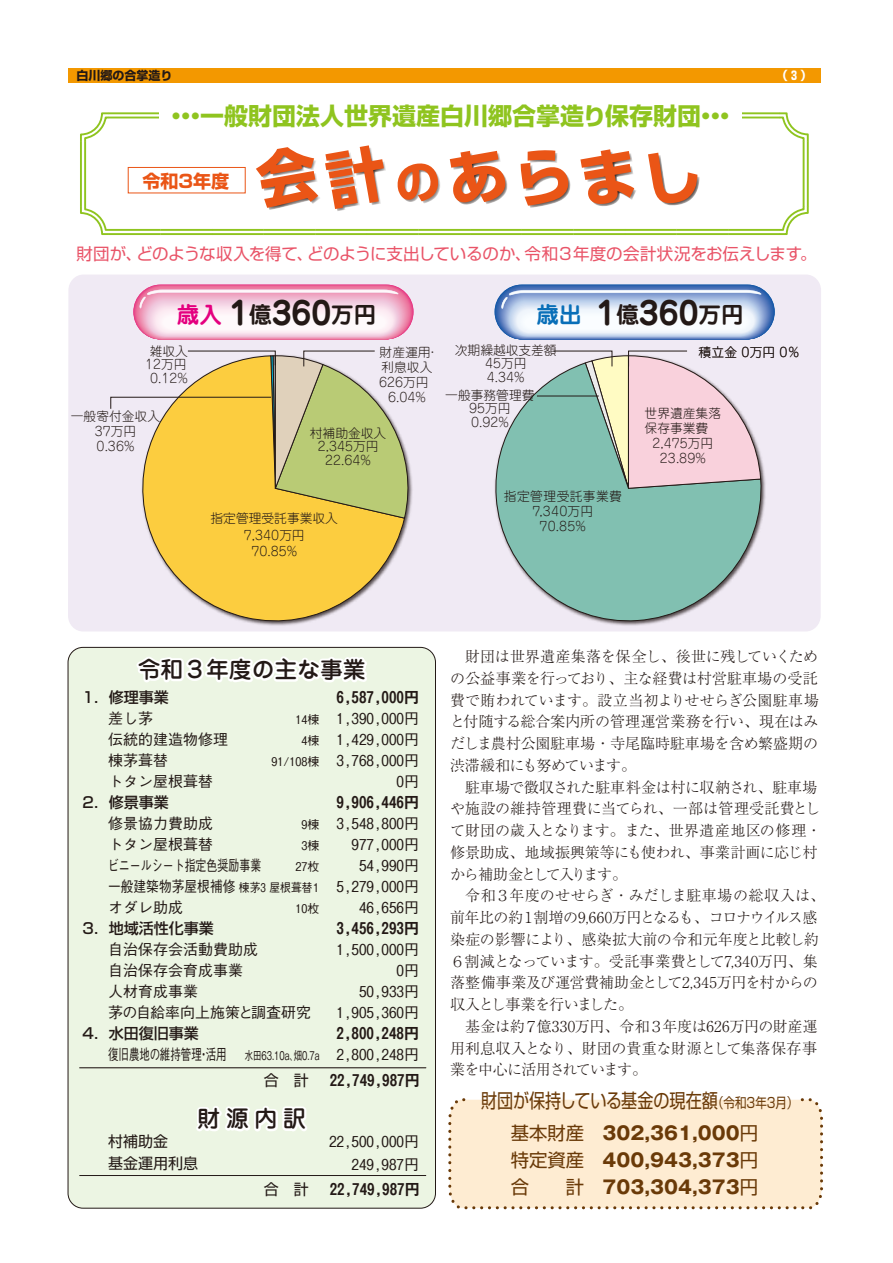
<style>
.page{position:relative;width:893px;height:1263px;background:#fff}
.page>*{position:absolute;margin:0;border:0;box-sizing:border-box;transform-origin:0 0}
.t1{font:700 31.5px "Jun 501 Pro";color:#231916}
.t2{font:700 24px "Shin Go Pro";color:#8fc41f}
.t3{font:500 22.8px "Jun 34 Pro";color:#231916}
.t4{font:19.5px "Shin Go Pro";letter-spacing:-.005em;color:#6a3a08;scale:.82 1}
.t5{font:700 18.3px/27px "Gothic MB101 Pro";color:#6a3a08;text-align:justify}
.t6{font:700 18px "Shin Go Pro";letter-spacing:-.05em;color:#ea5516}
.t7{font:16.5px "Shin Go Pro";letter-spacing:-.01em;color:#e95468}
.t8{font:300 15px/21.8px "Ryumin Pro";letter-spacing:-.02em;color:#231916}
.t9{font:500 15px/21px "Gothic BBB Pro";color:#231916;text-align:right}
.t10{font:700 15px "Gothic MB101 Pro De";color:#231916}
.t11{font:500 15px "Shin Go Pro";color:#231916}
.t12{font:500 15px/21px "Gothic BBB Pro";color:#231916;scale:.85 1}
.t13{font:15px/22.5px "Shin Go Pro";color:#231916}
.t14{font:500 15px "Gothic BBB Pro";color:#231916;scale:.73 1}
.t15{font:300 12.75px/13.5px "Jun 101 Pro";color:#231916;text-align:center}
.t16{font:300 12.75px/15px "Jun 101 Pro";letter-spacing:.025em;color:#231916;text-align:center}
.t17{font:500 12px "Gothic BBB Pro";color:#231916;scale:.7 1}
.t18{font:500 12px "Gothic BBB Pro";color:#231916}
.t19{font:700 12px "Shin Go Pro";color:#231916}
.t20{font:700 12px "Shin Go Pro";color:#fff}
.s1{font-size:22.5px;color:#e4007f}
.s2{font-size:22.5px}
.s3{font-size:22.5px;color:#096fb8}
.s4{font-size:12px}
.s5{font-size:15px}
.s6{font-size:13.95px}
.s7{font-family:"Shin Go Pro";font-weight:400}
</style>
<div class="page">
<div style="left:68px;top:274px;width:753px;height:357px;background:#f0eaf4;border-radius:15px"></div>
<svg style="left:494px;top:378px;width:272px;height:248px"></svg>
<svg style="left:138px;top:288px;width:271px;height:51px"></svg>
<svg style="left:499px;top:288px;width:271px;height:51px"></svg>
<div style="left:68px;top:647px;width:367px;height:561px;background:#ecf5e3;border-radius:15px"></div>
<hr style="left:80px;top:141px;width:2px;height:65px;background:#8fc41f">
<hr style="left:84px;top:141px;width:2px;height:65px;background:#8fc41f">
<hr style="left:109px;top:112px;width:52px;height:2px;background:#8fc41f">
<hr style="left:109px;top:117px;width:52px;height:1px;background:#8fc41f">
<hr style="left:728px;top:112px;width:52px;height:2px;background:#8fc41f">
<hr style="left:728px;top:117px;width:52px;height:1px;background:#8fc41f">
<hr style="left:807px;top:141px;width:2px;height:65px;background:#8fc41f">
<hr style="left:803px;top:141px;width:1px;height:65px;background:#8fc41f">
<hr style="left:728px;top:233px;width:52px;height:2px;background:#8fc41f">
<hr style="left:728px;top:229px;width:52px;height:2px;background:#8fc41f">
<hr style="left:676px;top:233px;width:52px;height:2px;background:#8fc41f">
<hr style="left:676px;top:229px;width:52px;height:2px;background:#8fc41f">
<hr style="left:625px;top:233px;width:52px;height:2px;background:#8fc41f">
<hr style="left:625px;top:229px;width:52px;height:2px;background:#8fc41f">
<hr style="left:573px;top:233px;width:52px;height:2px;background:#8fc41f">
<hr style="left:573px;top:229px;width:52px;height:2px;background:#8fc41f">
<hr style="left:522px;top:233px;width:51px;height:2px;background:#8fc41f">
<hr style="left:522px;top:229px;width:51px;height:2px;background:#8fc41f">
<hr style="left:470px;top:233px;width:52px;height:2px;background:#8fc41f">
<hr style="left:470px;top:229px;width:52px;height:2px;background:#8fc41f">
<hr style="left:418px;top:233px;width:52px;height:2px;background:#8fc41f">
<hr style="left:418px;top:229px;width:52px;height:2px;background:#8fc41f">
<hr style="left:367px;top:233px;width:52px;height:2px;background:#8fc41f">
<hr style="left:367px;top:229px;width:52px;height:2px;background:#8fc41f">
<hr style="left:315px;top:233px;width:52px;height:2px;background:#8fc41f">
<hr style="left:315px;top:229px;width:52px;height:2px;background:#8fc41f">
<hr style="left:264px;top:233px;width:51px;height:2px;background:#8fc41f">
<hr style="left:264px;top:229px;width:51px;height:2px;background:#8fc41f">
<hr style="left:212px;top:233px;width:52px;height:2px;background:#8fc41f">
<hr style="left:212px;top:229px;width:52px;height:2px;background:#8fc41f">
<hr style="left:160px;top:233px;width:52px;height:2px;background:#8fc41f">
<hr style="left:160px;top:229px;width:52px;height:2px;background:#8fc41f">
<hr style="left:109px;top:233px;width:52px;height:2px;background:#8fc41f">
<hr style="left:109px;top:229px;width:52px;height:2px;background:#8fc41f">
<svg style="left:80px;top:112px;width:31px;height:31px"></svg>
<svg style="left:778px;top:112px;width:31px;height:31px"></svg>
<svg style="left:778px;top:204px;width:31px;height:31px"></svg>
<svg style="left:80px;top:204px;width:31px;height:31px"></svg>
<div style="left:448px;top:1098px;width:375px;height:112px;background:#feecd2"></div>
<svg style="left:256px;top:145px;width:130px;height:66px"></svg>
<svg style="left:397px;top:163px;width:43px;height:41px"></svg>
<svg style="left:450px;top:151px;width:58px;height:54px"></svg>
<svg style="left:521px;top:150px;width:50px;height:58px"></svg>
<svg style="left:580px;top:149px;width:56px;height:57px"></svg>
<svg style="left:648px;top:153px;width:52px;height:53px"></svg>
<div style="left:128px;top:167px;width:118px;height:26px;border:1px solid #ea5516"></div>
<div style="left:159px;top:97px;width:583px;height:36px;background:#fff"></div>
<svg style="left:196px;top:1106px;width:111px;height:26px"></svg>
<hr style="left:79px;top:1067px;width:347px;height:1px;background:#231916">
<hr style="left:79px;top:1175px;width:347px;height:1px;background:#231916">
<svg style="left:553px;top:350px;width:208px;height:139px"></svg>
<svg style="left:110px;top:350px;width:309px;height:333px"></svg>
<hr style="left:537px;top:396px;width:62px;height:1px;background:#231916">
<div style="left:68px;top:68px;width:753px;height:14px;background:#f39800"></div>
<p class="t19" style="left:77px;top:66px;width:97px">白川郷の合掌造り</p>
<p class="t20" style="left:776px;top:66px;width:37px">（3）</p>
<h2 class="t2" style="left:164px;top:97px;width:574px">・・・一般財団法人世界遺産白川郷合掌造り保存財団・・・</h2>
<p class="t6" style="left:143px;top:166px;width:88px">令和３年度</p>
<p class="t7" style="left:76px;top:240px;width:742px">財団が、どのような収入を得て、どのように支出しているのか、令和３年度の会計状況をお伝えします。</p>
<h1 class="t1" style="left:177px;top:288px;width:201px"><span class="s1">歳入</span> 1<span class="s2">億</span>360<span class="s2">万円</span></h1>
<h1 class="t1" style="left:537px;top:288px;width:208px"><span class="s3">歳出</span> 1<span class="s2">億</span>360<span class="s2">万円</span></h1>
<p class="t15" style="left:145px;top:343px;width:44px">雑収入<br>12万円<br>0.12%</p>
<p class="t15" style="left:71px;top:407px;width:91px;line-height:15px">一般寄付金収入<br>37万円<br>0.36%</p>
<p class="t15" style="left:380px;top:344px;width:61px">財産運用・</p>
<p class="t15" style="left:381px;top:359px;width:52px">利息収入</p>
<p class="t15" style="left:379px;top:374px;width:51px">626万円</p>
<p class="t15" style="left:388px;top:389px;width:39px">6.04%</p>
<p class="t15" style="left:310px;top:424px;width:78px">村補助金収入<br>2,345万円<br>22.64%</p>
<p class="t15" style="left:210px;top:509px;width:129px;line-height:16.5px">指定管理受託事業収入<br>7,340万円<br>70.85%</p>
<p class="t15" style="left:455px;top:342px;width:103px">次期繰越収支差額<br>45万円<br>4.34%</p>
<p class="t15" style="left:445px;top:387px;width:91px">一般事務管理費<br>95万円<br>0.92%</p>
<p class="t16" style="left:504px;top:487px;width:119px">指定管理受託事業費<br>7,340万円<br>70.85%</p>
<p class="t15" style="left:698px;top:344px;width:103px">積立金 0万円 0％</p>
<p class="t15" style="left:645px;top:404px;width:78px;line-height:15px">世界遺産集落保存事業費　<br>2,475万円<br>23.89%</p>
<h3 class="t3" style="left:138px;top:651px;width:229px">令和３年度の主な事業</h3>
<p class="t11" style="left:83px;top:685px;width:88px">1．修理事業</p>
<p class="t9" style="left:108px;top:706px;width:46px">差し茅</p>
<p class="t18" style="left:296px;top:710px;width:25px">14棟</p>
<p class="t9" style="left:108px;top:727px;width:121px">伝統的建造物修理</p>
<p class="t18" style="left:302px;top:731px;width:19px">4棟</p>
<p class="t9" style="left:108px;top:748px;width:61px">棟茅葺替</p>
<p class="t18" style="left:272px;top:752px;width:49px">91/108棟</p>
<p class="t9" style="left:108px;top:769px;width:106px">トタン屋根葺替</p>
<p class="t11" style="left:83px;top:790px;width:88px">2．修景事業</p>
<p class="t9" style="left:108px;top:811px;width:106px">修景協力費助成</p>
<p class="t18" style="left:302px;top:815px;width:19px">9棟</p>
<p class="t9" style="left:108px;top:832px;width:106px">トタン屋根葺替</p>
<p class="t18" style="left:302px;top:836px;width:19px">3棟</p>
<p class="t14" style="left:108px;top:853px;width:212px">ビニールシート指定色奨励事業</p>
<p class="t18" style="left:296px;top:857px;width:25px">27枚</p>
<p class="t12" style="left:108px;top:874px;width:250px">一般建築物茅屋根補修<span class="s4">棟茅3 屋根葺替1</span>オダレ助成</p>
<p class="t18" style="left:296px;top:899px;width:25px">10枚</p>
<p class="t11" style="left:83px;top:916px;width:133px">3．地域活性化事業</p>
<p class="t9" style="left:108px;top:937px;width:205px;text-align:left">自治保存会活動費助成<br>自治保存会育成事業<br>人材育成事業<br>茅の自給率向上施策と調査研究</p>
<p class="t11" style="left:83px;top:1021px;width:118px">4．水田復旧事業</p>
<p class="t17" style="left:108px;top:1046px;width:304px"><span class="s5">復旧農地の維持管理・活用 　</span>水田63.10a、畑0.7a</p>
<p class="t13" style="left:264px;top:1068px;width:46px">合　計</p>
<h3 class="t3" style="left:198px;top:1101px;width:110px">財源内訳</h3>
<p class="t10" style="left:337px;top:685px;width:84px">6,587,000円</p>
<p class="t9" style="left:337px;top:706px;width:84px">1,390,000円<br>1,429,000円<br>3,768,000円<br>0円</p>
<p class="t10" style="left:337px;top:790px;width:84px">9,906,446円</p>
<p class="t9" style="left:337px;top:811px;width:84px">3,548,800円<br>977,000円<br>54,990円<br>5,279,000円<br>46,656円</p>
<p class="t10" style="left:337px;top:916px;width:84px">3,456,293円</p>
<p class="t9" style="left:337px;top:937px;width:84px">1,500,000円<br>0円<br>50,933円<br>1,905,360円</p>
<p class="t10" style="left:337px;top:1021px;width:84px">2,800,248円</p>
<p class="t9" style="left:337px;top:1042px;width:84px">2,800,248円</p>
<p class="t10" style="left:330px;top:1068px;width:91px">22,749,987円</p>
<p class="t13" style="left:108px;top:1128px;width:91px">村補助金<br>基金運用利息</p>
<p class="t9" style="left:329px;top:1128px;width:92px;line-height:22.5px">22,500,000円<br>249,987円</p>
<p class="t13" style="left:264px;top:1176px;width:46px">合　計</p>
<p class="t10" style="left:330px;top:1176px;width:91px">22,749,987円</p>
<p class="t8" style="left:450px;top:644px;width:377px">　財団は世界遺産集落を保全し、後世に残していくための公益事業を行っており、主な経費は村営駐車場の受託費で賄われています。設立当初よりせせらぎ公園駐車場と付随する総合案内所の管理運営業務を行い、現在はみだしま農村公園駐車場・寺尾臨時駐車場を含め繁盛期の渋滞緩和にも努めています。<br>　駐車場で徴収された駐車料金は村に収納され、駐車場や施設の維持管理費に当てられ、一部は管理受託費として財団の歲入となります。また、世界遣産地区の修理・修景助成、地域振興策等にも使われ、事業計画に応じ村から補助金として入ります。<br>　令和３年度のせせらぎ・みだしま駐車場の総収入は、前年比の約１割増の9,660万円となるも、コロナウイルス感染症の影響により、感染拡大前の令和元年度と比較し約<br>６割減となっています。受託事業費として7,340万円、集落整備事業及び運営費補助金として2,345万円を村からの収入とし事業を行いました。<br>　基金は約７億330万円、令和３年度は626万円の財産運用利息収入となり、財団の貴重な財源として集落保存事業を中心に活用されています。</p>
<h3 class="t4" style="left:481px;top:1085px;width:388px">財団が保持している基金の現在額<span class="s6">（令和3年3月）</span></h3>
<p class="t5" style="left:511px;top:1117px;width:249px"><span class="s7">基本財産　</span>302,361,000<span class="s7">円特定資産</span> 400,943,373<span class="s7">円合　　計　</span>703,304,373<span class="s7">円</span></p>
</div>
